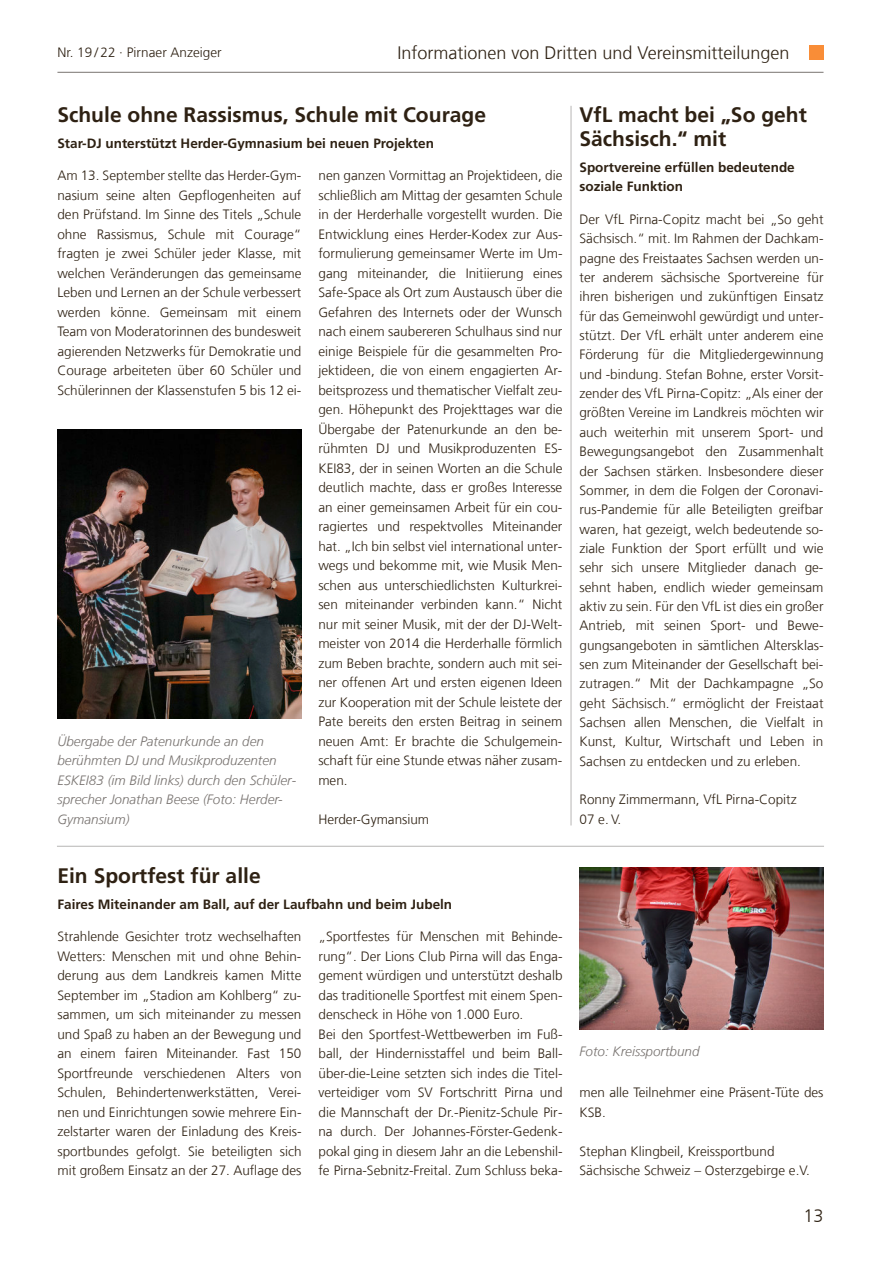
<style>
.page{position:relative;width:881px;height:1263px;background:#fff}
.page>*{position:absolute;margin:0;border:0;box-sizing:border-box;transform-origin:0 0}
.t1{font:700 21px/24px "Frutiger LT Com";color:#2e2113}
.t2{font:300 18px "Frutiger LT Com";color:#2e2113}
.t3{font:300 13.5px/19.5px "Frutiger LT Com";color:#2e2113;text-align:justify}
.t4{font:italic 300 13.5px/19.5px "Frutiger LT Com";color:#787370}
.t5{font:700 13.5px/19.5px "Frutiger LT Com";color:#2e2113}
</style>
<div class="page">
<hr style="left:57px;top:846px;width:766px;height:1px;background:#b7b5b4">
<hr style="left:570px;top:106px;width:1px;height:719px;background:#b7b5b4">
<hr style="left:57px;top:72px;width:766px;height:1px;background:#787370">
<div style="left:808px;top:45px;width:15px;height:15px;background:#f98d37"></div>
<img style="left:57px;top:429px;width:244px;height:290px">
<img style="left:579px;top:867px;width:244px;height:162px">
<p class="t3" style="left:57px;top:44px;width:166px">Nr. 19 / 22 · Pirnaer Anzeiger</p>
<h2 class="t2" style="left:397px;top:46px;width:393px">Informationen von Dritten und Vereinsmitteilungen</h2>
<h3 class="t1" style="left:57px;top:105px;width:430px">Schule ohne Rassismus, Schule mit Courage</h3>
<p class="t5" style="left:57px;top:135px;width:378px">Star-DJ unterstützt Herder-Gymnasium bei neuen Projekten</p>
<p class="t3" style="left:57px;top:167px;width:245px">Am 13. September stellte das Herder-Gym&shy;nasium seine alten Gepflogenheiten auf den Prüfstand. Im Sinne des Titels „Schule ohne Rassismus, Schule mit Courage“ fragten je zwei Schüler jeder Klasse, mit welchen Veränderungen das gemeinsame Leben und Lernen an der Schule verbessert werden könne. Gemeinsam mit einem Team von Moderatorinnen des bundesweit agierenden Netzwerks für Demokratie und Courage arbeiteten über 60 Schüler und Schülerinnen der Klassenstufen 5 bis 12 ei-</p>
<p class="t3" style="left:318px;top:167px;width:245px">nen ganzen Vormittag an Projektideen, die schließlich am Mittag der gesamten Schule in der Herderhalle vorgestellt wurden. Die Entwicklung eines Herder-Kodex zur Aus&shy;formulierung gemeinsamer Werte im Um&shy;gang miteinander, die Initiierung eines Safe-Space als Ort zum Austausch über die Gefahren des Internets oder der Wunsch nach einem saubereren Schulhaus sind nur einige Beispiele für die gesammelten Pro&shy;jektideen, die von einem engagierten Ar&shy;beitsprozess und thematischer Vielfalt zeu&shy;gen. Höhepunkt des Projekttages war die Übergabe der Patenurkunde an den be&shy;rühmten DJ und Musikproduzenten ES-KEI83, der in seinen Worten an die Schule deutlich machte, dass er großes Interesse an einer gemeinsamen Arbeit für ein cou&shy;ragiertes und respektvolles Miteinander hat. „Ich bin selbst viel international unter&shy;wegs und bekomme mit, wie Musik Men&shy;schen aus unterschiedlichsten Kulturkrei&shy;sen miteinander verbinden kann.“ Nicht nur mit seiner Musik, mit der der DJ-Welt&shy;meister von 2014 die Herderhalle förmlich zum Beben brachte, sondern auch mit sei&shy;ner offenen Art und ersten eigenen Ideen zur Kooperation mit der Schule leistete der Pate bereits den ersten Beitrag in seinem neuen Amt: Er brachte die Schulgemein&shy;schaft für eine Stunde etwas näher zusam&shy;men.</p>
<p class="t3" style="left:318px;top:810px;width:112px">Herder-Gymansium</p>
<p class="t4" style="left:57px;top:733px;width:240px">Übergabe der Patenurkunde an den berühmten DJ und Musikproduzenten<br>ESKEI83 (im Bild links) durch den Schüler&shy;sprecher Jonathan Beese (Foto: Herder-<br>Gymansium)</p>
<h3 class="t1" style="left:57px;top:866px;width:205px">Ein Sportfest für alle</h3>
<h4 class="t5" style="left:57px;top:896px;width:396px">Faires Miteinander am Ball, auf der Laufbahn und beim Jubeln</h4>
<p class="t3" style="left:57px;top:928px;width:245px">Strahlende Gesichter trotz wechselhaften Wetters: Menschen mit und ohne Behin&shy;derung aus dem Landkreis kamen Mitte September im „Stadion am Kohlberg“ zu&shy;sammen, um sich miteinander zu messen und Spaß zu haben an der Bewegung und an einem fairen Miteinander. Fast 150<br>Sportfreunde verschiedenen Alters von Schulen, Behindertenwerkstätten, Verei&shy;nen und Einrichtungen sowie mehrere Ein&shy;zelstarter waren der Einladung des Kreis&shy;sportbundes gefolgt. Sie beteiligten sich mit großem Einsatz an der 27. Auflage des</p>
<p class="t3" style="left:318px;top:928px;width:245px;text-align:left">„Sportfestes für Menschen mit Behinde&shy;rung“. Der Lions Club Pirna will das Enga&shy;gement würdigen und unterstützt deshalb das traditionelle Sportfest mit einem Spen&shy;denscheck in Höhe von 1.000 Euro.<br>Bei den Sportfest-Wettbewerben im Fuß&shy;ball, der Hindernisstaffel und beim Ball&shy;über-die-Leine setzten sich indes die Titel&shy;verteidiger vom SV Fortschritt Pirna und die Mannschaft der Dr.-Pienitz-Schule Pir&shy;na durch. Der Johannes-Förster-Gedenk&shy;pokal ging in diesem Jahr an die Lebenshil&shy;fe Pirna-Sebnitz-Freital. Zum Schluss beka-</p>
<h3 class="t1" style="left:579px;top:105px;width:229px">VfL macht bei „So geht<br>Sächsisch.“ mit</h3>
<h4 class="t5" style="left:579px;top:159px;width:217px">Sportvereine erfüllen bedeutende soziale Funktion</h4>
<p class="t3" style="left:579px;top:211px;width:245px">Der VfL Pirna-Copitz macht bei „So geht Sächsisch.“ mit. Im Rahmen der Dachkam&shy;pagne des Freistaates Sachsen werden un&shy;ter anderem sächsische Sportvereine für ihren bisherigen und zukünftigen Einsatz für das Gemeinwohl gewürdigt und unter&shy;stützt. Der VfL erhält unter anderem eine Förderung für die Mitgliedergewinnung und -bindung. Stefan Bohne, erster Vorsit&shy;zender des VfL Pirna-Copitz: „Als einer der größten Vereine im Landkreis möchten wir auch weiterhin mit unserem Sport- und Bewegungsangebot den Zusammenhalt der Sachsen stärken. Insbesondere dieser Sommer, in dem die Folgen der Coronavi&shy;rus-Pandemie für alle Beteiligten greifbar waren, hat gezeigt, welch bedeutende so&shy;ziale Funktion der Sport erfüllt und wie sehr sich unsere Mitglieder danach ge&shy;sehnt haben, endlich wieder gemeinsam aktiv zu sein. Für den VfL ist dies ein großer Antrieb, mit seinen Sport- und Bewe&shy;gungsangeboten in sämtlichen Altersklas&shy;sen zum Miteinander der Gesellschaft bei&shy;zutragen.“ Mit der Dachkampagne „So geht Sächsisch.“ ermöglicht der Freistaat Sachsen allen Menschen, die Vielfalt in Kunst, Kultur, Wirtschaft und Leben in Sachsen zu entdecken und zu erleben.</p>
<p class="t3" style="left:579px;top:791px;width:218px">Ronny Zimmermann, VfL Pirna-Copitz<br>07 e. V.</p>
<p class="t4" style="left:579px;top:1043px;width:122px">Foto: Kreissportbund</p>
<p class="t3" style="left:579px;top:1084px;width:245px">men alle Teilnehmer eine Präsent-Tüte des<br>KSB.</p>
<p class="t3" style="left:579px;top:1143px;width:232px">Stephan Klingbeil, Kreissportbund<br>Sächsische Schweiz – Osterzgebirge e.V.</p>
<h2 class="t2" style="left:803px;top:1209px;width:22px">13</h2>
</div>
